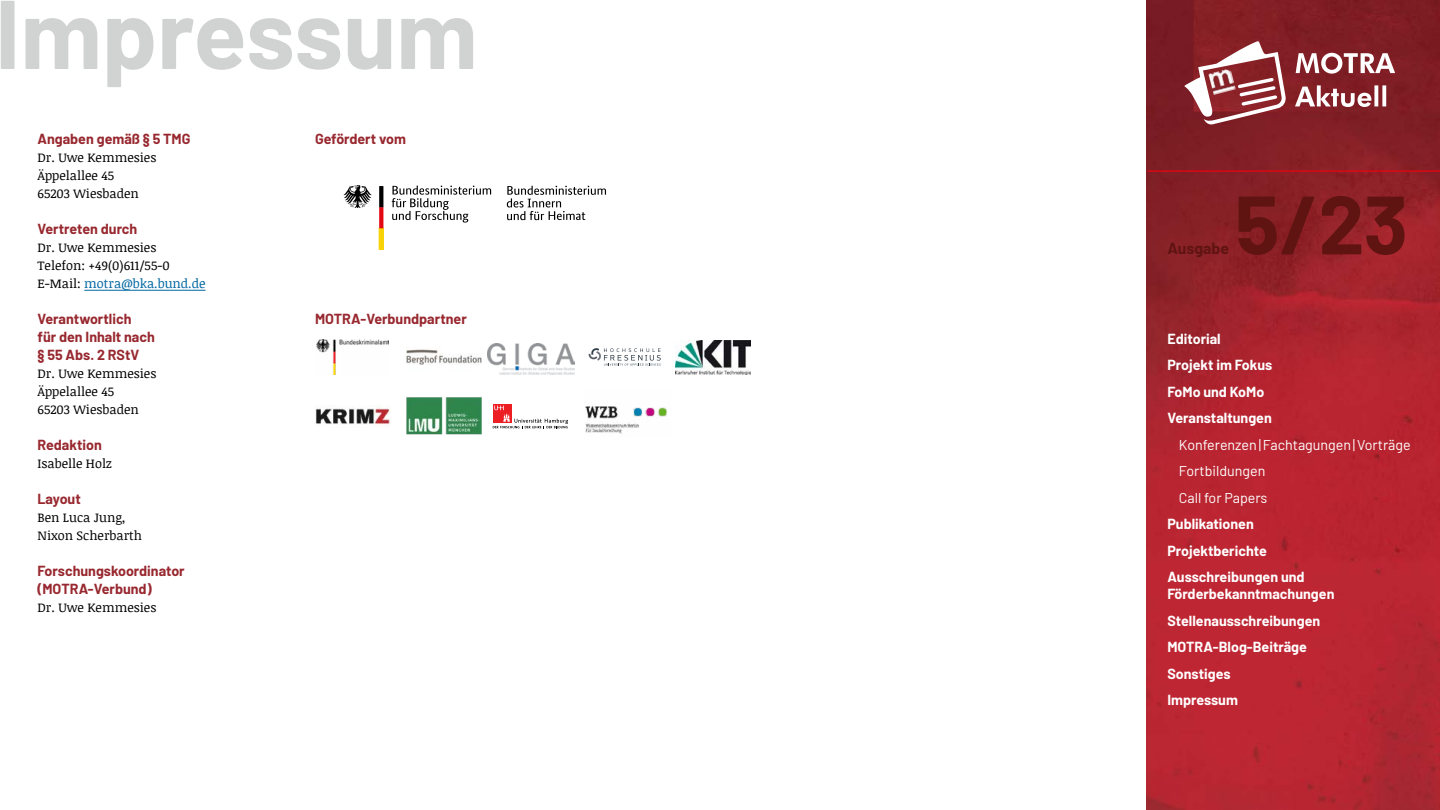
<style>
.page{position:relative;width:1440px;height:810px;background:#fff}
.page>*{position:absolute;margin:0;border:0;box-sizing:border-box;transform-origin:0 0}
.t1{font:700 97.5px "Barlow";color:#d1d2d2}
.t2{font:700 82.5px "Barlow";color:#5f1412}
.t3{font:700 15.75px "Barlow";color:#5f1412}
.t4{font:700 14.25px/26.5px "Barlow";color:#fff}
.t5{font:700 14.25px/18px "Barlow";color:#98282f}
.t6{font:14.25px/26.5px "Barlow";color:#fff}
.t7{font:12.75px/18px "Noticia Text";color:#000}
.s1{color:#0067a2}
</style>
<div class="page">
<img style="left:1147px;top:0;width:292px;height:809px">
<hr style="left:1148px;top:170px;width:292px;height:2px;background:#e30613">
<svg style="left:1295px;top:85px;width:91px;height:22px"></svg>
<svg style="left:1296px;top:53px;width:99px;height:21px"></svg>
<svg style="left:1184px;top:41px;width:102px;height:84px"></svg>
<img style="left:1208px;top:68px;width:28px;height:27px">
<hr style="left:84px;top:290px;width:122px;height:1px;background:#0067a2">
<svg style="left:392px;top:186px;width:99px;height:37px"></svg>
<svg style="left:343px;top:185px;width:29px;height:23px"></svg>
<svg style="left:378px;top:186px;width:6px;height:64px"></svg>
<svg style="left:507px;top:186px;width:99px;height:34px"></svg>
<img style="left:675px;top:340px;width:75px;height:35px">
<img style="left:317px;top:339px;width:72px;height:36px">
<svg style="left:589px;top:348px;width:72px;height:18px"></svg>
<img style="left:406px;top:349px;width:75px;height:16px">
<img style="left:315px;top:405px;width:75px;height:20px">
<img style="left:585px;top:406px;width:82px;height:28px">
<svg style="left:493px;top:404px;width:18px;height:2px"></svg>
<svg style="left:493px;top:406px;width:75px;height:23px"></svg>
<img style="left:406px;top:397px;width:75px;height:38px">
<img style="left:487px;top:344px;width:87px;height:30px">
<h1 class="t1" style="left:-5px;top:-38px;width:484px">Impressum</h1>
<p class="t5" style="left:38px;top:129px;width:155px">Angaben gemäß § 5 TMG</p>
<p class="t7" style="left:38px;top:148px;width:120px">Dr. Uwe Kemmesies<br>Äppelallee 45<br>65203 Wiesbaden</p>
<p class="t5" style="left:38px;top:219px;width:101px">Vertreten durch</p>
<p class="t7" style="left:38px;top:238px;width:170px">Dr. Uwe Kemmesies<br>Telefon: +49(0)611/55-0<br>E-Mail: <span class="s1">motra@bka.bund.de</span></p>
<p class="t5" style="left:38px;top:309px;width:119px">Verantwortlich<br>für den Inhalt nach § 55 Abs. 2 RStV</p>
<p class="t7" style="left:38px;top:364px;width:120px">Dr. Uwe Kemmesies<br>Äppelallee 45<br>65203 Wiesbaden</p>
<p class="t5" style="left:38px;top:435px;width:66px">Redaktion</p>
<p class="t7" style="left:38px;top:454px;width:76px">Isabelle Holz</p>
<p class="t5" style="left:38px;top:489px;width:45px">Layout</p>
<p class="t7" style="left:38px;top:508px;width:106px">Ben Luca Jung,<br>Nixon Scherbarth</p>
<p class="t5" style="left:38px;top:561px;width:149px">Forschungskoordinator (MOTRA-Verbund)</p>
<p class="t7" style="left:38px;top:598px;width:120px">Dr. Uwe Kemmesies</p>
<p class="t5" style="left:315px;top:129px;width:92px">Gefördert vom</p>
<p class="t5" style="left:315px;top:309px;width:153px">MOTRA-Verbundpartner</p>
<p class="t3" style="left:1167px;top:237px;width:63px">Ausgabe</p>
<h2 class="t2" style="left:1235px;top:164px;width:175px">5/23</h2>
<p class="t4" style="left:1167px;top:324px;width:106px">Editorial<br>Projekt im Fokus<br>FoMo und KoMo<br>Veranstaltungen</p>
<p class="t6" style="left:1179px;top:430px;width:233px">Konferenzen|Fachtagungen|Vorträge<br>Fortbildungen<br>Call for Papers</p>
<p class="t4" style="left:1167px;top:510px;width:139px">Publikationen<br>Projektberichte<br>Ausschreibungen und</p>
<p class="t4" style="left:1167px;top:580px;width:169px">Förderbekanntmachungen<br>Stellenausschreibungen<br>MOTRA-Blog-Beiträge<br>Sonstiges<br>Impressum</p>
</div>
